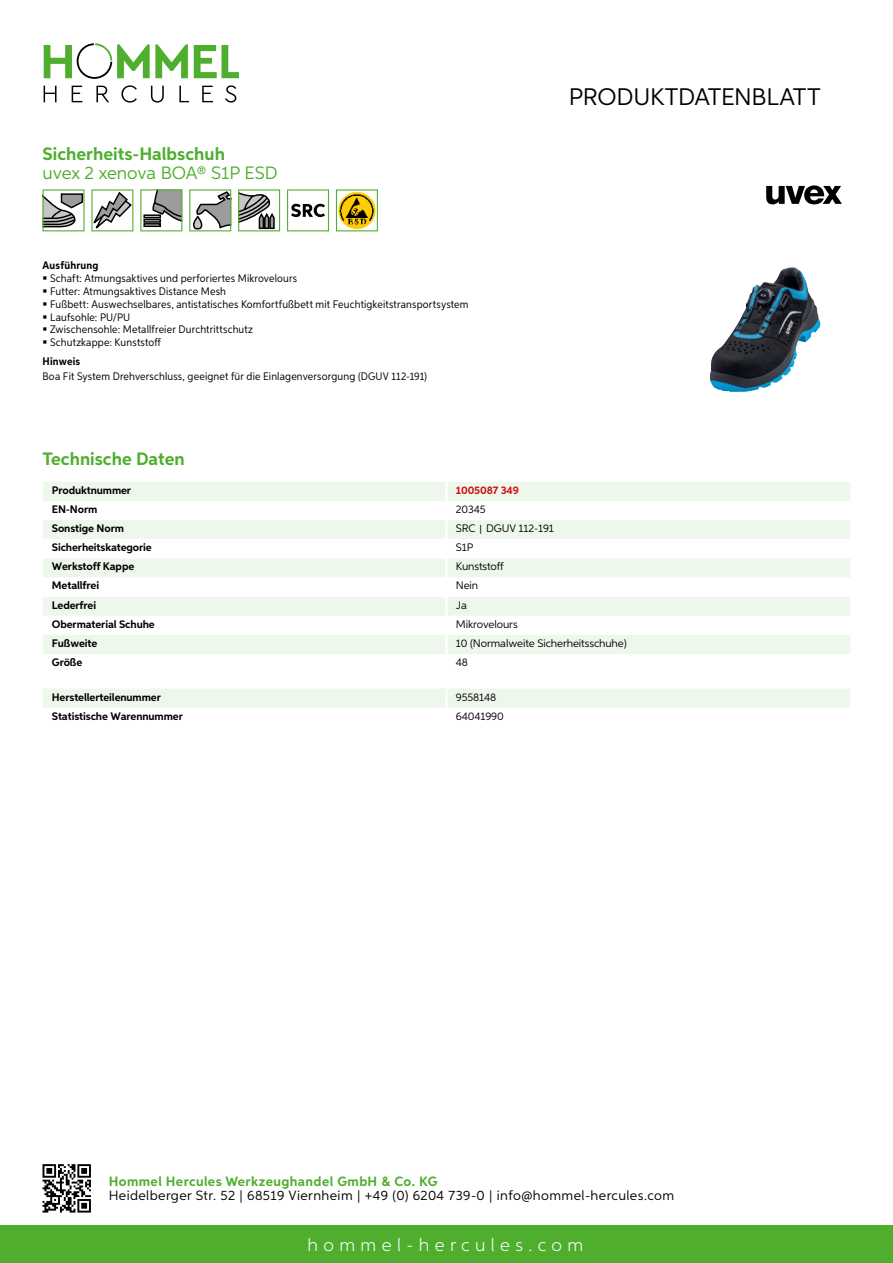
<style>
.page{position:relative;width:893px;height:1263px;background:#fff}
.page>*{position:absolute;margin:0;border:0;box-sizing:border-box;transform-origin:0 0}
.t1{font:24px "Aspira";letter-spacing:-.01em;color:#000}
.t2{font:700 18px "Aspira";color:#50ae2f}
.t3{font:18px "Aspira";letter-spacing:-.01em;color:#50ae2f}
.t4{font:300 18px "Aspira";letter-spacing:.3em;color:#fff}
.t5{font:13.5px "Aspira";letter-spacing:.03em;color:#000}
.t6{font:700 13.5px "Aspira";letter-spacing:.03em;color:#50ae2f}
.t7{font:10.95px/12.8px "Aspira Nar";letter-spacing:.015em;color:#000}
.t8{font:700 10.95px "Aspira";letter-spacing:-.01em;color:#000}
.t9{font:10.95px "Aspira";letter-spacing:-.01em;color:#000}
.t10{font:700 10.95px "Aspira Nar";letter-spacing:.02em;color:#000}
.t11{font:700 10.95px "Aspira";letter-spacing:-.01em;color:#cd1013}
.s1{font-family:"Wuerth Global";font-size:10.5px}
</style>
<div class="page">
<div style="left:0;top:1226px;width:893px;height:37px;background:#50ae2f"></div>
<svg style="left:43px;top:1164px;width:48px;height:48px"></svg>
<svg style="left:194px;top:45px;width:45px;height:33px"></svg>
<svg style="left:44px;top:43px;width:144px;height:36px"></svg>
<svg style="left:44px;top:86px;width:13px;height:16px"></svg>
<svg style="left:72px;top:86px;width:10px;height:16px"></svg>
<svg style="left:96px;top:86px;width:13px;height:16px"></svg>
<svg style="left:121px;top:85px;width:16px;height:18px"></svg>
<svg style="left:151px;top:86px;width:13px;height:17px"></svg>
<svg style="left:179px;top:86px;width:10px;height:16px"></svg>
<svg style="left:202px;top:86px;width:11px;height:16px"></svg>
<svg style="left:225px;top:85px;width:11px;height:18px"></svg>
<div style="left:43px;top:482px;width:807px;height:19px;background:#eef7eb"></div>
<svg style="left:43px;top:520px;width:807px;height:134px;fill:#eef7eb"></svg>
<hr style="left:445px;top:482px;width:3px;height:19px;background:#fff">
<hr style="left:445px;top:520px;width:3px;height:19px;background:#fff">
<hr style="left:445px;top:539px;width:3px;height:19px;background:#fff">
<hr style="left:445px;top:558px;width:3px;height:19px;background:#fff">
<hr style="left:445px;top:577px;width:3px;height:20px;background:#fff">
<hr style="left:445px;top:597px;width:3px;height:19px;background:#fff">
<hr style="left:445px;top:616px;width:3px;height:19px;background:#fff">
<hr style="left:445px;top:635px;width:3px;height:19px;background:#fff">
<div style="left:43px;top:689px;width:807px;height:19px;background:#eef7eb"></div>
<svg style="left:43px;top:189px;width:90px;height:42px"></svg>
<svg style="left:140px;top:189px;width:42px;height:42px"></svg>
<svg style="left:189px;top:189px;width:42px;height:42px"></svg>
<svg style="left:238px;top:189px;width:42px;height:42px"></svg>
<svg style="left:287px;top:189px;width:42px;height:42px"></svg>
<svg style="left:336px;top:189px;width:42px;height:42px"></svg>
<img style="left:710px;top:267px;width:111px;height:125px">
<svg style="left:766px;top:185px;width:76px;height:19px"></svg>
<h2 class="t2" style="left:43px;top:142px;width:184px">Sicherheits-Halbschuh</h2>
<h2 class="t3" style="left:43px;top:162px;width:131px">uvex 2 xenova BOA</h2>
<h2 class="t3" style="left:197px;top:162px;width:80px">® S1P ESD</h2>
<p class="t10" style="left:43px;top:259px;width:58px">Ausführung</p>
<p class="t7" style="left:50px;top:272px;width:420px">Schaft: Atmungsaktives und perforiertes Mikrovelours<br>Futter: Atmungsaktives Distance Mesh<br>Fußbett: Auswechselbares, antistatisches Komfortfußbett mit Feuchtigkeitstransportsystem Laufsohle: PU/PU<br>Zwischensohle: Metallfreier Durchtrittschutz<br>Schutzkappe: Kunststoff</p>
<p class="t10" style="left:43px;top:355px;width:39px">Hinweis</p>
<p class="t7" style="left:43px;top:370px;width:386px">Boa Fit System Drehverschluss, geeignet für die Einlagenversorgung (DGUV 112-191)</p>
<h1 class="t1" style="left:569px;top:82px;width:253px">Produktdatenblatt</h1>
<h2 class="t2" style="left:43px;top:448px;width:144px">Technische Daten</h2>
<p class="t8" style="left:52px;top:483px;width:81px">Produktnummer</p>
<p class="t11" style="left:456px;top:483px;width:65px">1005087 349</p>
<p class="t8" style="left:52px;top:502px;width:47px">EN-Norm</p>
<p class="t9" style="left:456px;top:502px;width:31px">20345</p>
<p class="t8" style="left:52px;top:521px;width:74px">Sonstige Norm</p>
<p class="t9" style="left:456px;top:522px;width:100px">SRC <span class="s1">|</span> DGUV 112-191</p>
<p class="t8" style="left:52px;top:541px;width:101px">Sicherheitskategorie</p>
<p class="t9" style="left:456px;top:541px;width:19px">S1P</p>
<p class="t8" style="left:52px;top:560px;width:84px">Werkstoff Kappe</p>
<p class="t9" style="left:456px;top:560px;width:50px">Kunststoff</p>
<p class="t8" style="left:52px;top:579px;width:49px">Metallfrei</p>
<p class="t9" style="left:456px;top:579px;width:24px">Nein</p>
<p class="t8" style="left:52px;top:598px;width:46px">Lederfrei</p>
<p class="t9" style="left:456px;top:598px;width:13px">Ja</p>
<p class="t8" style="left:52px;top:617px;width:104px">Obermaterial Schuhe</p>
<p class="t9" style="left:456px;top:617px;width:63px">Mikrovelours</p>
<p class="t8" style="left:52px;top:636px;width:47px">Fußweite</p>
<p class="t9" style="left:456px;top:636px;width:172px">10 (N ormalweite Sicherheitsschuhe)</p>
<p class="t8" style="left:52px;top:655px;width:32px">Größe</p>
<p class="t9" style="left:456px;top:655px;width:14px">48</p>
<p class="t8" style="left:52px;top:690px;width:111px">Herstellerteilenummer</p>
<p class="t9" style="left:456px;top:690px;width:42px">9558148</p>
<p class="t8" style="left:52px;top:709px;width:132px">Statistische Warennummer</p>
<p class="t9" style="left:456px;top:709px;width:49px">64041990</p>
<p class="t6" style="left:109px;top:1172px;width:330px">Hommel Hercules Werkzeughandel GmbH &amp; Co. KG</p>
<p class="t5" style="left:109px;top:1187px;width:567px">Heidelberger Str. 52 | 68519 Viernheim | +49 (0) 6204 739-0 | info@hommel-hercules.com</p>
<h2 class="t4" style="left:307px;top:1234px;width:277px">hommel-hercules.com</h2>
</div>
